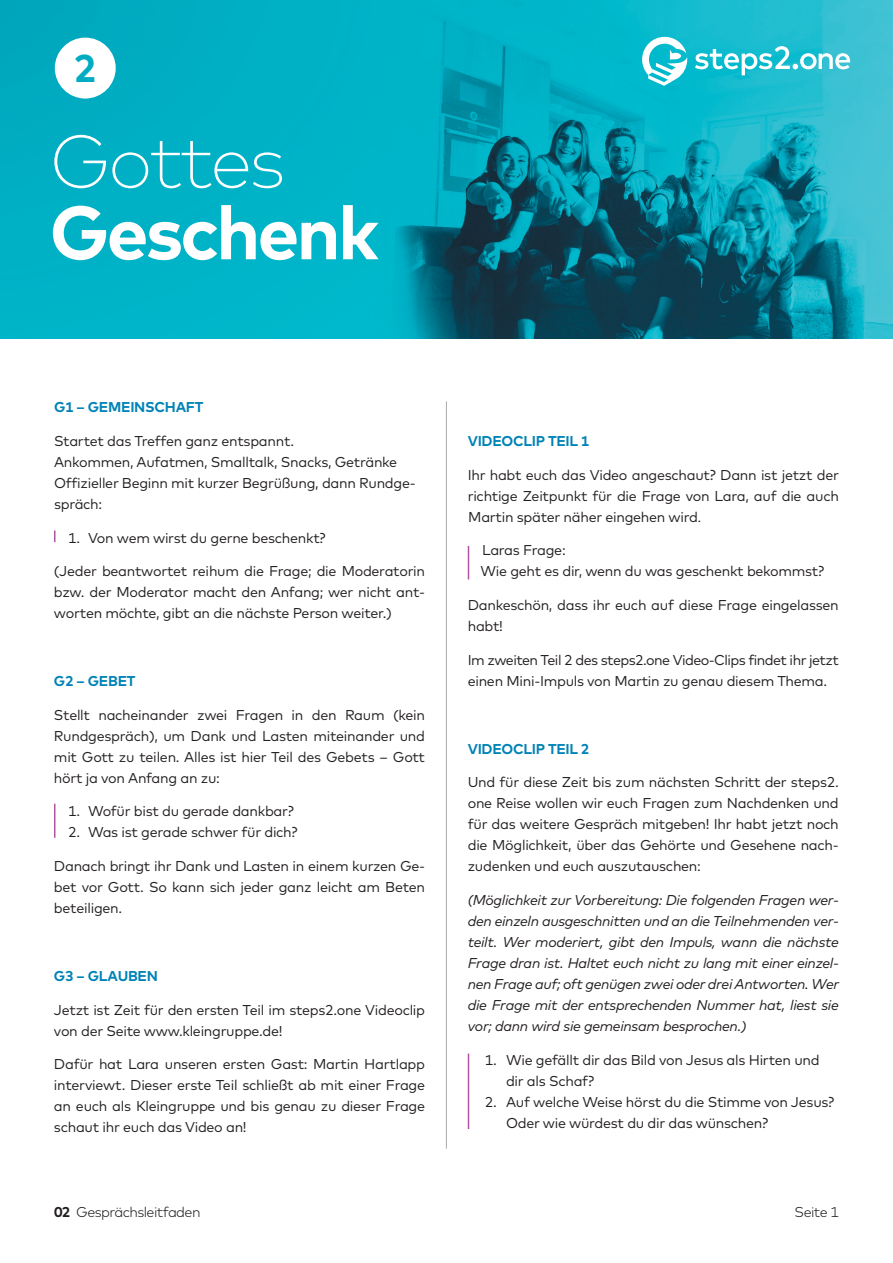
<style>
.page{position:relative;width:893px;height:1263px;background:#fff}
.page>*{position:absolute;margin:0;border:0;box-sizing:border-box;transform-origin:0 0}
.t1{font:700 75.15px "Mark";letter-spacing:-.04em;color:#fff}
.t2{font:200 75.15px "Mark";letter-spacing:-.045em;color:#fff}
.t3{font:700 38.7px "Mark";color:#00acc1}
.t4{font:14.25px/21px "Mark";letter-spacing:-.02em;color:#231f20}
.t5{font:italic 14.25px/21px "Mark";letter-spacing:-.02em;color:#231f20;text-align:justify}
.t6{font:14.25px/21px "Mark";letter-spacing:-.04em;color:#231f20}
.t7{font:700 14.25px "Mark";letter-spacing:-.02em;color:#0083b6}
.t8{font:300 14.25px "Mark";letter-spacing:-.04em;color:#231f20}
.s1{font-family:"Minion Pro"}
.s2{font-weight:700}
</style>
<div class="page">
<img style="left:0;top:0;width:893px;height:338px">
<svg style="left:695px;top:46px;width:155px;height:29px"></svg>
<svg style="left:642px;top:37px;width:45px;height:49px"></svg>
<div style="left:55px;top:38px;width:61px;height:61px;background:#fff;border-radius:50%"></div>
<svg style="left:54px;top:530px;width:2px;height:12px"></svg>
<hr style="left:54px;top:804px;width:2px;height:34px;background:#af55a1">
<hr style="left:468px;top:546px;width:1px;height:33px;background:#af55a1">
<hr style="left:468px;top:1053px;width:1px;height:76px;background:#af55a1">
<hr style="left:446px;top:401px;width:1px;height:747px;background:#a8a9ad">
<h2 class="t3" style="left:74px;top:46px;width:25px">2</h2>
<h1 class="t2" style="left:49px;top:118px;width:238px">Gottes</h1>
<h1 class="t1" style="left:49px;top:189px;width:331px">Geschenk</h1>
<p class="t7" style="left:54px;top:399px;width:151px">G1 – GEMEINSCHAFT</p>
<p class="t4" style="left:54px;top:430px;width:363px">Startet das Treffen ganz entspannt.<br>Ankommen, Aufatmen, Smalltalk, Snacks, Getränke Offizieller Beginn mit kurzer Begrüßung, dann Rundge&shy;spräch:</p>
<p class="t4" style="left:68px;top:527px;width:259px">1. Von wem wirst du gerne beschenkt?</p>
<p class="t4" style="left:54px;top:561px;width:373px;text-align:justify">(Jeder beantwortet reihum die Frage; die Moderatorin bzw. der Moderator macht den Anfang; wer nicht ant&shy;worten möchte, gibt an die nächste Person weiter.)</p>
<p class="t7" style="left:54px;top:673px;width:83px">G2 – GEBET</p>
<p class="t4" style="left:54px;top:704px;width:373px;text-align:justify">Stellt nacheinander zwei Fragen in den Raum (kein Rundgespräch), um Dank und Lasten miteinander und mit Gott zu teilen. Alles ist hier Teil des Gebets – Gott hört ja von Anfang an zu:</p>
<p class="t4" style="left:68px;top:801px;width:227px">1. Wofür bist du gerade dankbar?</p>
<p class="t4" style="left:68px;top:822px;width:231px">2. Was ist gerade schwer für dich?</p>
<p class="t4" style="left:54px;top:856px;width:373px;text-align:justify">Danach bringt ihr Dank und Lasten in einem kurzen Ge&shy;bet vor Gott. So kann sich jeder ganz leicht am Beten beteiligen.</p>
<p class="t7" style="left:54px;top:967px;width:105px">G3 – GLAUBEN</p>
<p class="t4" style="left:54px;top:999px;width:373px">Jetzt ist Zeit für den ersten Teil im steps2.one Videoclip von der Seite www.kleingruppe.de!</p>
<p class="t4" style="left:54px;top:1054px;width:373px;text-align:justify">Dafür hat Lara unseren ersten Gast: Martin Hartlapp interviewt. Dieser erste Teil schließt ab mit einer Frage an euch als Kleingruppe und bis genau zu dieser Frage schaut ihr euch das Video an!</p>
<p class="t7" style="left:468px;top:433px;width:123px">VIDEOCLIP TEIL 1</p>
<p class="t4" style="left:468px;top:464px;width:373px">Ihr habt euch das Video angeschaut? Dann ist jetzt der richtige Zeitpunkt für die Frage von Lara, auf die auch</p>
<p class="t4" style="left:468px;top:506px;width:234px">Martin später näher eingehen wird<span class="s1">.</span></p>
<p class="t4" style="left:480px;top:540px;width:345px">Laras Frage:<br>Wie geht es dir, wenn du was geschenkt bekommst?</p>
<p class="t4" style="left:468px;top:595px;width:373px">Dankeschön, dass ihr euch auf diese Frage eingelassen habt!</p>
<p class="t6" style="left:468px;top:650px;width:373px">Im zweiten Teil 2 des steps2.one Video-Clips findet ihr jetzt einen Mini-Impuls von Martin zu genau diesem Thema.</p>
<p class="t7" style="left:468px;top:740px;width:123px">VIDEOCLIP TEIL 2</p>
<p class="t4" style="left:468px;top:772px;width:373px;text-align:justify">Und für diese Zeit bis zum nächsten Schritt der steps2. one Reise wollen wir euch Fragen zum Nachdenken und für das weitere Gespräch mitgeben! Ihr habt jetzt noch die Möglichkeit, über das Gehörte und Gesehene nach&shy;zudenken und euch auszutauschen:</p>
<p class="t5" style="left:468px;top:890px;width:373px">(Möglichkeit zur Vorbereitung: Die folgenden Fragen wer&shy;den einzeln ausgeschnitten und an die Teilnehmenden ver&shy;teilt. Wer moderiert, gibt den Impuls, wann die nächste Frage dran ist. Haltet euch nicht zu lang mit einer einzel&shy;nen Frage auf; oft genügen zwei oder drei Antworten. Wer die Frage mit der entsprechenden Nummer hat, liest sie vor; dann wird sie gemeinsam besprochen.)</p>
<p class="t4" style="left:506px;top:1049px;width:315px;text-indent:-21px">1. Wie gefällt dir das Bild von Jesus als Hirten und dir als Schaf?</p>
<p class="t4" style="left:506px;top:1091px;width:330px;text-indent:-21px">2. Auf welche Weise hörst du die Stimme von Jesus?<br>Oder wie würdest du dir das wünschen?</p>
<p class="t8" style="left:54px;top:1203px;width:148px"><span class="s2">02</span> Gesprächsleitfaden</p>
<p class="t8" style="left:795px;top:1203px;width:46px">Seite 1</p>
</div>
